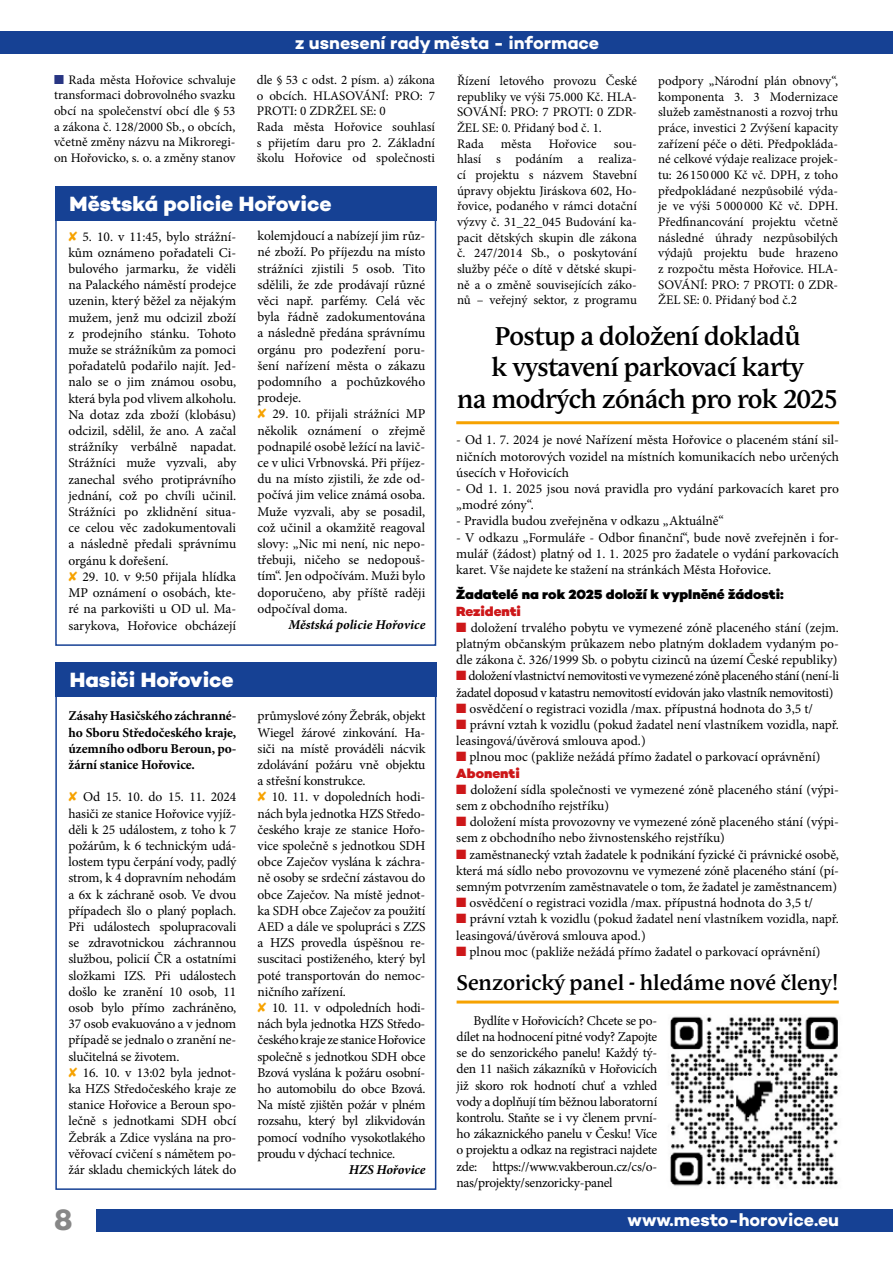
<style>
.page{position:relative;width:893px;height:1263px;background:#fff}
.page>*{position:absolute;margin:0;border:0;box-sizing:border-box;transform-origin:0 0}
.t1{font:700 30px "Campton";color:#878787}
.t2{font:700 25.5px/31.5px "Andulka Book Pro";letter-spacing:-.02em;color:#000;text-align:center}
.t3{font:800 21px "Campton";color:#fff}
.t4{font:700 21px "Andulka Book Pro";color:#000}
.t5{font:700 18px "Campton";letter-spacing:-.005em;color:#fff}
.t6{font:13.5px/16.2px "Minion Pro";letter-spacing:-.005em;color:#000;text-align:justify}
.t7{font:13.5px/16.2px "Minion Pro";letter-spacing:-.03em;color:#000}
.t8{font:700 13.5px/16.2px "Minion Pro";letter-spacing:-.01em;color:#000;text-align:justify}
.t9{font:900 13.5px "Campton";color:#000}
.t10{font:italic 700 13.5px "Minion Pro";letter-spacing:-.005em;color:#000}
.t11{font:900 13.5px "Campton";color:#cd1719}
.t12{font:13.05px/15.6px "Minion Pro";color:#000;text-align:justify}
.s1{color:#283583}
.s2{color:#cd1719}
</style>
<div class="page">
<div style="left:97px;top:1209px;width:796px;height:22px;background:#164194"></div>
<div style="left:0;top:32px;width:893px;height:22px;background:#164194"></div>
<div style="left:55px;top:664px;width:381px;height:526px;border:2px solid #164194"></div>
<div style="left:55px;top:662px;width:381px;height:35px;background:#164194"></div>
<div style="left:55px;top:188px;width:381px;height:458px;border:2px solid #164194"></div>
<div style="left:55px;top:186px;width:381px;height:35px;background:#164194"></div>
<img style="left:670px;top:1016px;width:168px;height:170px">
<hr style="left:457px;top:1000px;width:382px;height:3px;background:#f6a200">
<hr style="left:456px;top:421px;width:383px;height:3px;background:#f6a200">
<h3 class="t5" style="left:295px;top:31px;width:306px">z usnesení rady města - informace</h3>
<p class="t12" style="left:54px;top:72px;width:183px"><span class="s1">■</span> Rada města Hořovice schvaluje transformaci dobrovolného svazku obcí na společenství obcí dle § 53 a zákona č. 128/2000 Sb., o obcích, včetně změny názvu na Mikroregi&shy;on Hořovicko, s. o. a změny stanov</p>
<p class="t12" style="left:257px;top:72px;width:180px;text-align:left">dle § 53 c odst. 2 písm. a) zákona o obcích. HLASOVÁNÍ: PRO: 7<br>PROTI: 0 ZDRŽEL SE: 0<br>Rada města Hořovice souhlasí s přijetím daru pro 2. Základní školu Hořovice od společnosti</p>
<h3 class="t3" style="left:70px;top:190px;width:263px">Městská policie Hořovice</h3>
<p class="t6" style="left:68px;top:228px;width:169px;text-indent:14px">5. 10. v 11:45, bylo strážní&shy;kům oznámeno pořadateli Ci&shy;bulového jarmarku, že viděli na Palackého náměstí prodejce uzenin, který běžel za nějakým mužem, jenž mu odcizil zboží z prodejního stánku. Tohoto muže se strážníkům za pomoci pořadatelů podařilo najít. Jed&shy;nalo se o jim známou osobu, která byla pod vlivem alkoholu.<br>Na dotaz zda zboží (klobásu) odcizil, sdělil, že ano. A začal strážníky verbálně napadat.<br>Strážníci muže vyzvali, aby zanechal svého protiprávního jednání, což po chvíli učinil.<br>Strážníci po zklidnění situa&shy;ce celou věc zadokumentovali a následně předali správnímu orgánu k dořešení.</p>
<p class="t6" style="left:68px;top:568px;width:169px;text-indent:14px">29. 10. v 9:50 přijala hlídka MP oznámení o osobách, kte&shy;ré na parkovišti u OD ul. Ma&shy;sarykova, Hořovice obcházejí</p>
<p class="t6" style="left:257px;top:228px;width:169px">kolemjdoucí a nabízejí jim růz&shy;né zboží. Po příjezdu na místo strážníci zjistili 5 osob. Tito sdělili, že zde prodávají různé věci např. parfémy. Celá věc byla řádně zadokumentována a následně předána správnímu orgánu pro podezření poru&shy;šení nařízení města o zákazu podomního a pochůzkového prodeje.</p>
<p class="t6" style="left:257px;top:406px;width:169px;text-indent:15px">29. 10. přijali strážníci MP několik oznámení o zřejmě podnapilé osobě ležící na lavič&shy;ce v ulici Vrbnovská. Při příjez&shy;du na místo zjistili, že zde od&shy;počívá jim velice známá osoba.<br>Muže vyzvali, aby se posadil, což učinil a okamžitě reagoval slovy: „Nic mi není, nic nepo&shy;třebuji, ničeho se nedopouš&shy;tím“. Jen odpočívám. Muži bylo doporučeno, aby příště raději odpočíval doma.</p>
<p class="t10" style="left:289px;top:615px;width:138px">Městská policie Hořovice</p>
<h3 class="t3" style="left:70px;top:666px;width:166px">Hasiči Hořovice</h3>
<p class="t8" style="left:68px;top:708px;width:169px">Zásahy Hasičského záchranné&shy;ho Sboru Středočeského kraje, územního odboru Beroun, po&shy;žární stanice Hořovice.</p>
<p class="t6" style="left:68px;top:789px;width:169px;text-indent:15px">Od 15. 10. do 15. 11. 2024 hasiči ze stanice Hořovice vyjíž&shy;děli k 25 událostem, z toho k 7 požárům, k 6 technickým udá&shy;lostem typu čerpání vody, padlý strom, k 4 dopravním nehodám a 6x k záchraně osob. Ve dvou případech šlo o planý poplach.<br>Při událostech spolupracovali se zdravotnickou záchrannou službou, policií ČR a ostatními složkami IZS. Při událostech došlo ke zranění 10 osob, 11 osob bylo přímo zachráněno, 37 osob evakuováno a v jednom případě se jednalo o zranění ne&shy;slučitelná se životem.</p>
<p class="t6" style="left:68px;top:1064px;width:169px;text-indent:14px">16. 10. v 13:02 byla jednot&shy;ka HZS Středočeského kraje ze stanice Hořovice a Beroun spo&shy;lečně s jednotkami SDH obcí Žebrák a Zdice vyslána na pro&shy;věřovací cvičení s námětem po&shy;žár skladu chemických látek do</p>
<p class="t6" style="left:258px;top:708px;width:169px">průmyslové zóny Žebrák, objekt Wiegel žárové zinkování. Ha&shy;siči na místě prováděli nácvik zdolávání požáru vně objektu a střešní konstrukce.</p>
<p class="t6" style="left:258px;top:789px;width:169px;text-indent:14px">10. 11. v dopoledních hodi&shy;nách byla jednotka HZS Středo&shy;českého kraje ze stanice Hořo&shy;vice společně s jednotkou SDH obce Zaječov vyslána k záchra&shy;ně osoby se srdeční zástavou do obce Zaječov. Na místě jednot&shy;ka SDH obce Zaječov za použití AED a dále ve spolupráci s ZZS a HZS provedla úspěšnou re&shy;suscitaci postiženého, který byl poté transportován do nemoc&shy;ničního zařízení.</p>
<p class="t6" style="left:258px;top:1000px;width:169px;text-indent:15px">10. 11. v odpoledních hodi&shy;nách byla jednotka HZS Středo&shy;českého kraje ze stanice Hořovice společně s jednotkou SDH obce Bzová vyslána k požáru osobní&shy;ho automobilu do obce Bzová.<br>Na místě zjištěn požár v plném rozsahu, který byl zlikvidován pomocí vodního vysokotlakého proudu v dýchací technice.</p>
<p class="t10" style="left:349px;top:1160px;width:78px">HZS Hořovice</p>
<p class="t12" style="left:457px;top:73px;width:181px;text-align:left">Řízení letového provozu České republiky ve výši 75.000 Kč. HLA-<br>SOVÁNÍ: PRO: 7 PROTI: 0 ZDR-<br>ŽEL SE: 0. Přidaný bod č. 1.<br>Rada</p>
<p class="t12" style="left:501px;top:136px;width:32px">města</p>
<p class="t12" style="left:549px;top:136px;width:49px">Hořovice</p>
<p class="t12" style="left:457px;top:136px;width:181px;text-indent:157px">sou&shy;hlasí s podáním a realiza&shy;cí projektu s názvem Stavební úpravy objektu Jiráskova 602, Ho&shy;řovice, podaného v rámci dotační výzvy č. 31_22_045 Budování ka&shy;pacit dětských skupin dle zákona č. 247/2014 Sb., o poskytování služby péče o dítě v dětské skupi&shy;ně a o změně souvisejících záko&shy;nů – veřejný sektor, z programu</p>
<p class="t12" style="left:658px;top:73px;width:181px">podpory „Národní plán obnovy“, komponenta 3. 3 Modernizace služeb zaměstnanosti a rozvoj trhu práce, investici 2 Zvýšení kapacity zařízení péče o děti. Předpokláda&shy;né celkové výdaje realizace projek&shy;tu: 26 150 000 Kč vč. DPH, z toho předpokládané nezpůsobilé výda&shy;je ve výši 5 000 000 Kč vč. DPH.<br>Předfinancování projektu včetně následné úhrady nezpůsobilých výdajů projektu bude hrazeno z rozpočtu města Hořovice. HLA-SOVÁNÍ: PRO: 7 PROTI: 0 ZDR-ŽEL SE: 0. Přidaný bod č.2</p>
<h2 class="t2" style="left:457px;top:321px;width:382px">Postup a doložení dokladů<br>k vystavení parkovací karty<br>na modrých zónách pro rok 2025</h2>
<p class="t6" style="left:456px;top:432px;width:384px">- Od 1. 7. 2024 je nové Nařízení města Hořovice o placeném stání sil&shy;ničních motorových vozidel na místních komunikacích nebo určených úsecích v Hořovicích</p>
<p class="t6" style="left:456px;top:481px;width:384px">- Od 1. 1. 2025 jsou nová pravidla pro vydání parkovacích karet pro „modré zóny“.</p>
<p class="t6" style="left:456px;top:513px;width:269px">- Pravidla budou zveřejněna v odkazu „Aktuálně“</p>
<p class="t6" style="left:456px;top:529px;width:384px">- V odkazu „Formuláře - Odbor finanční“, bude nově zveřejněn i for&shy;mulář (žádost) platný od 1. 1. 2025 pro žadatele o vydání parkovacích karet. Vše najdete ke stažení na stránkách Města Hořovice.</p>
<p class="t9" style="left:456px;top:586px;width:329px">Žadatelé na rok 2025 doloží k vyplněné žádosti:</p>
<p class="t11" style="left:456px;top:602px;width:66px">Rezidenti</p>
<p class="t6" style="left:456px;top:619px;width:384px"><span class="s2">■</span> doložení trvalého pobytu ve vymezené zóně placeného stání (zejm. platným občanským průkazem nebo platným dokladem vydaným po&shy;dle zákona č. 326/1999 Sb. o pobytu cizinců na území České republiky)</p>
<p class="t7" style="left:456px;top:668px;width:384px"><span class="s2">■</span> doložení vlastnictví nemovitosti ve vymezené zóně placeného stání (není-li žadatel doposud v katastru nemovitostí evidován jako vlastník nemovitosti)</p>
<p class="t6" style="left:456px;top:700px;width:358px"><span class="s2">■</span> osvědčení o registraci vozidla /max. přípustná hodnota do 3,5 t/</p>
<p class="t6" style="left:456px;top:716px;width:384px"><span class="s2">■</span> právní vztah k vozidlu (pokud žadatel není vlastníkem vozidla, např. leasingová/úvěrová smlouva apod.)</p>
<p class="t6" style="left:456px;top:749px;width:366px"><span class="s2">■</span> plnou moc (pakliže nežádá přímo žadatel o parkovací oprávnění)</p>
<p class="t11" style="left:456px;top:764px;width:65px">Abonenti</p>
<p class="t6" style="left:456px;top:781px;width:384px"><span class="s2">■</span> doložení sídla společnosti ve vymezené zóně placeného stání (výpi&shy;sem z obchodního rejstříku)</p>
<p class="t6" style="left:456px;top:814px;width:384px"><span class="s2">■</span> doložení místa provozovny ve vymezené zóně placeného stání (výpi&shy;sem z obchodního nebo živnostenského rejstříku)</p>
<p class="t6" style="left:456px;top:846px;width:384px"><span class="s2">■</span> zaměstnanecký vztah žadatele k podnikání fyzické či právnické osobě, která má sídlo nebo provozovnu ve vymezené zóně placeného stání (pí&shy;semným potvrzením zaměstnavatele o tom, že žadatel je zaměstnancem)</p>
<p class="t6" style="left:456px;top:895px;width:358px"><span class="s2">■</span> osvědčení o registraci vozidla /max. přípustná hodnota do 3,5 t/</p>
<p class="t6" style="left:456px;top:911px;width:384px"><span class="s2">■</span> právní vztah k vozidlu (pokud žadatel není vlastníkem vozidla, např. leasingová/úvěrová smlouva apod.)</p>
<p class="t6" style="left:456px;top:943px;width:366px"><span class="s2">■</span> plnou moc (pakliže nežádá přímo žadatel o parkovací oprávnění)</p>
<h3 class="t4" style="left:457px;top:970px;width:384px">Senzorický panel - hledáme nové členy!</h3>
<p class="t6" style="left:457px;top:1012px;width:202px;text-indent:17px">Bydlíte v Hořovicích? Chcete se po&shy;dílet na hodnocení pitné vody? Zapojte se do senzorického panelu! Každý tý&shy;den 11 našich zákazníků v Hořovicích již skoro rok hodnotí chuť a vzhled vody a doplňují tím běžnou laboratorní kontrolu. Staňte se i vy členem první&shy;ho zákaznického panelu v Česku! Více o projektu a odkaz na registraci najdete zde: https://www.vakberoun.cz/cs/o&shy;nas/projekty/senzoricky-panel</p>
<h1 class="t1" style="left:54px;top:1201px;width:20px">8</h1>
<h3 class="t5" style="left:628px;top:1209px;width:213px">www.mesto-horovice.eu</h3>
</div>
